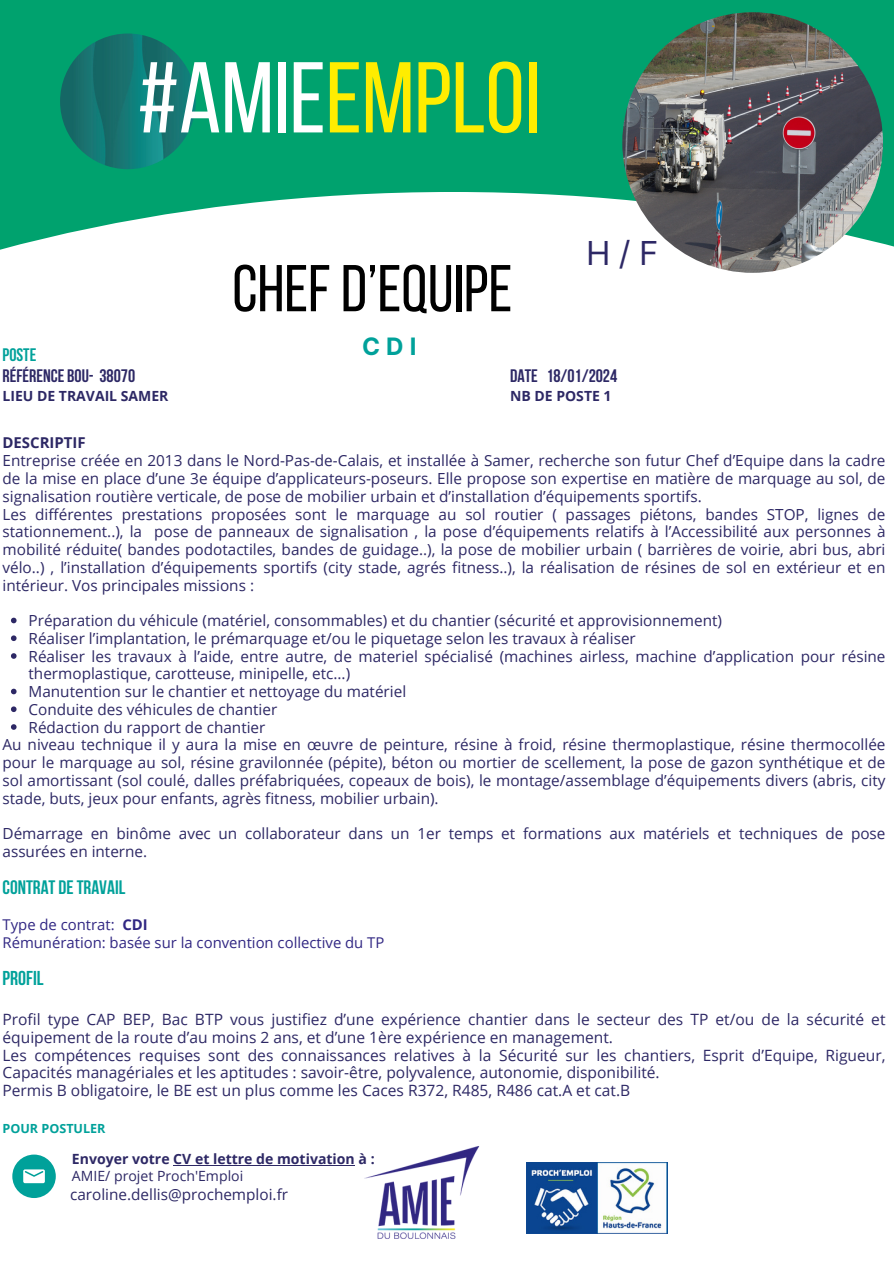
<style>
.page{position:relative;width:894px;height:1264px;background:#fff}
.page>*{position:absolute;margin:0;border:0;box-sizing:border-box;transform-origin:0 0}
.t1{font:100.35px "Bebas Neue";color:#ffed00}
.t2{font:66px "Bebas Neue";color:#000}
.t3{font:33px "Inter";color:#2d2865}
.t4{font:700 24px "Inter";color:#00a19a}
.t5{font:700 19.95px "Bebas Neue";color:#00a19a}
.t6{font:700 19.35px "Bebas Neue";color:#00a19a}
.t7{font:700 18px "Bebas Neue";color:#2d2865}
.t8{font:700 18px "Bebas Neue";color:#00a19a}
.t9{font:15.6px/17.7px "Open Sans";color:#2d2865}
.t10{font:15.3px/17.7px "Open Sans";color:#2d2865;text-align:justify}
.t11{font:700 15px "Open Sans";color:#2d2865}
.t12{font:14.85px "Open Sans";color:#312783}
.t13{font:700 14.1px "Open Sans";color:#2d2865}
.t14{font:14.1px "Open Sans";color:#2d2865}
.t15{font:700 13.95px "Open Sans";color:#2d2865}
.t16{font:700 12.6px "Open Sans";color:#00a19a}
.s1{color:#fff}
.s2{font-weight:700}
</style>
<div class="page">
<div style="left:0;top:0;width:893px;height:192px;background:#00a26e"></div>
<img style="left:60px;top:34px;width:136px;height:135px;border-radius:50%">
<img style="left:622px;top:12px;width:260px;height:261px;border-radius:50%">
<svg style="left:11px;top:617px;width:6px;height:6px"></svg>
<svg style="left:11px;top:635px;width:6px;height:6px"></svg>
<svg style="left:11px;top:653px;width:6px;height:5px"></svg>
<svg style="left:11px;top:688px;width:6px;height:6px"></svg>
<svg style="left:11px;top:706px;width:6px;height:6px"></svg>
<svg style="left:11px;top:724px;width:6px;height:5px"></svg>
<hr style="left:173px;top:1165px;width:182px;height:1px;background:#2d2865">
<div style="left:12px;top:1154px;width:44px;height:43px;background:#00a19a;border-radius:50%"></div>
<svg style="left:23px;top:1169px;width:22px;height:14px"></svg>
<img style="left:527px;top:1162px;width:140px;height:71px">
<img style="left:364px;top:1146px;width:116px;height:93px">
<p class="t1" style="left:138px;top:57px;width:404px"><span class="s1">#AMIE</span>EMPLOI</p>
<p class="t3" style="left:586px;top:233px;width:74px">H/F</p>
<p class="t2" style="left:232px;top:262px;width:281px">CHEF D’EQUIPE</p>
<p class="t4" style="left:362px;top:332px;width:56px">CDI</p>
<p class="t8" style="left:3px;top:347px;width:35px">POSTE</p>
<p class="t7" style="left:3px;top:369px;width:134px">RÉFÉRENCE BOU- 38070</p>
<p class="t7" style="left:510px;top:369px;width:109px">DATE 18/01/2024</p>
<p class="t15" style="left:3px;top:386px;width:167px">LIEU DE TRAVAIL SAMER</p>
<p class="t15" style="left:510px;top:386px;width:103px">NB DE POSTE 1</p>
<p class="t11" style="left:3px;top:431px;width:85px">DESCRIPTIF</p>
<p class="t10" style="left:3px;top:451px;width:884px">Entreprise créée en 2013 dans le Nord-Pas-de-Calais, et installée à Samer, recherche son futur Chef d’Equipe dans la cadre de la mise en place d’une 3e équipe d’applicateurs-poseurs. Elle propose son expertise en matière de marquage au sol, de signalisation routière verticale, de pose de mobilier urbain et d’installation d’équipements sportifs.</p>
<p class="t10" style="left:3px;top:505px;width:884px">Les différentes prestations proposées sont le marquage au sol routier ( passages piétons, bandes STOP, lignes de stationnement..), la pose de panneaux de signalisation , la pose d’équipements relatifs à l’Accessibilité aux personnes à mobilité réduite( bandes podotactiles, bandes de guidage..), la pose de mobilier urbain ( barrières de voirie, abri bus, abri vélo..) , l’installation d’équipements sportifs (city stade, agrés fitness..), la réalisation de résines de sol en extérieur et en intérieur. Vos principales missions :</p>
<p class="t10" style="left:29px;top:611px;width:694px">Préparation du véhicule (matériel, consommables) et du chantier (sécurité et approvisionnement)</p>
<p class="t10" style="left:29px;top:629px;width:608px">Réaliser l’implantation, le prémarquage et/ou le piquetage selon les travaux à réaliser</p>
<p class="t10" style="left:29px;top:646px;width:858px">Réaliser les travaux à l’aide, entre autre, de materiel spécialisé (machines airless, machine d’application pour résine thermoplastique, carotteuse, minipelle, etc...)</p>
<p class="t10" style="left:29px;top:682px;width:379px">Manutention sur le chantier et nettoyage du matériel</p>
<p class="t10" style="left:29px;top:700px;width:250px">Conduite des véhicules de chantier</p>
<p class="t10" style="left:29px;top:717px;width:238px">Rédaction du rapport de chantier</p>
<p class="t10" style="left:3px;top:735px;width:884px">Au niveau technique il y aura la mise en œuvre de peinture, résine à froid, résine thermoplastique, résine thermocollée pour le marquage au sol, résine gravilonnée (pépite), béton ou mortier de scellement, la pose de gazon synthétique et de sol amortissant (sol coulé, dalles préfabriquées, copeaux de bois), le montage/assemblage d’équipements divers (abris, city stade, buts, jeux pour enfants, agrès fitness, mobilier urbain).</p>
<p class="t10" style="left:3px;top:824px;width:884px">Démarrage en binôme avec un collaborateur dans un 1er temps et formations aux matériels et techniques de pose assurées en interne.</p>
<p class="t6" style="left:3px;top:879px;width:124px">CONTRAT DETRAVAIL</p>
<p class="t12" style="left:3px;top:913px;width:147px">Type de contrat: <span class="s2">CDI</span></p>
<p class="t12" style="left:3px;top:931px;width:383px">Rémunération: basée sur la convention collective du TP</p>
<p class="t5" style="left:3px;top:969px;width:43px">PROFIL</p>
<p class="t9" style="left:3px;top:1010px;width:884px">Profil type CAP BEP, Bac BTP vous justifiez d’une expérience chantier dans le secteur des TP et/ou de la sécurité et équipement de la route d’au moins 2 ans, et d’une 1ère expérience en management.</p>
<p class="t9" style="left:3px;top:1045px;width:884px">Les compétences requises sont des connaissances relatives à la Sécurité sur les chantiers, Esprit d’Equipe, Rigueur,<br>Capacités managériales et les aptitudes : savoir-être, polyvalence, autonomie, disponibilité.</p>
<p class="t9" style="left:3px;top:1081px;width:629px">Permis B obligatoire, le BE est un plus comme les Caces R372, R485, R486 cat.A et cat.B</p>
<p class="t16" style="left:3px;top:1119px;width:104px">POUR POSTULER</p>
<p class="t13" style="left:72px;top:1149px;width:304px">Envoyer votre CV et lettre de motivation à :</p>
<p class="t14" style="left:72px;top:1165px;width:173px">AMIE/ projet Proch'Emploi</p>
<p class="t10" style="left:70px;top:1184px;width:219px">caroline.dellis@prochemploi.fr</p>
</div>
